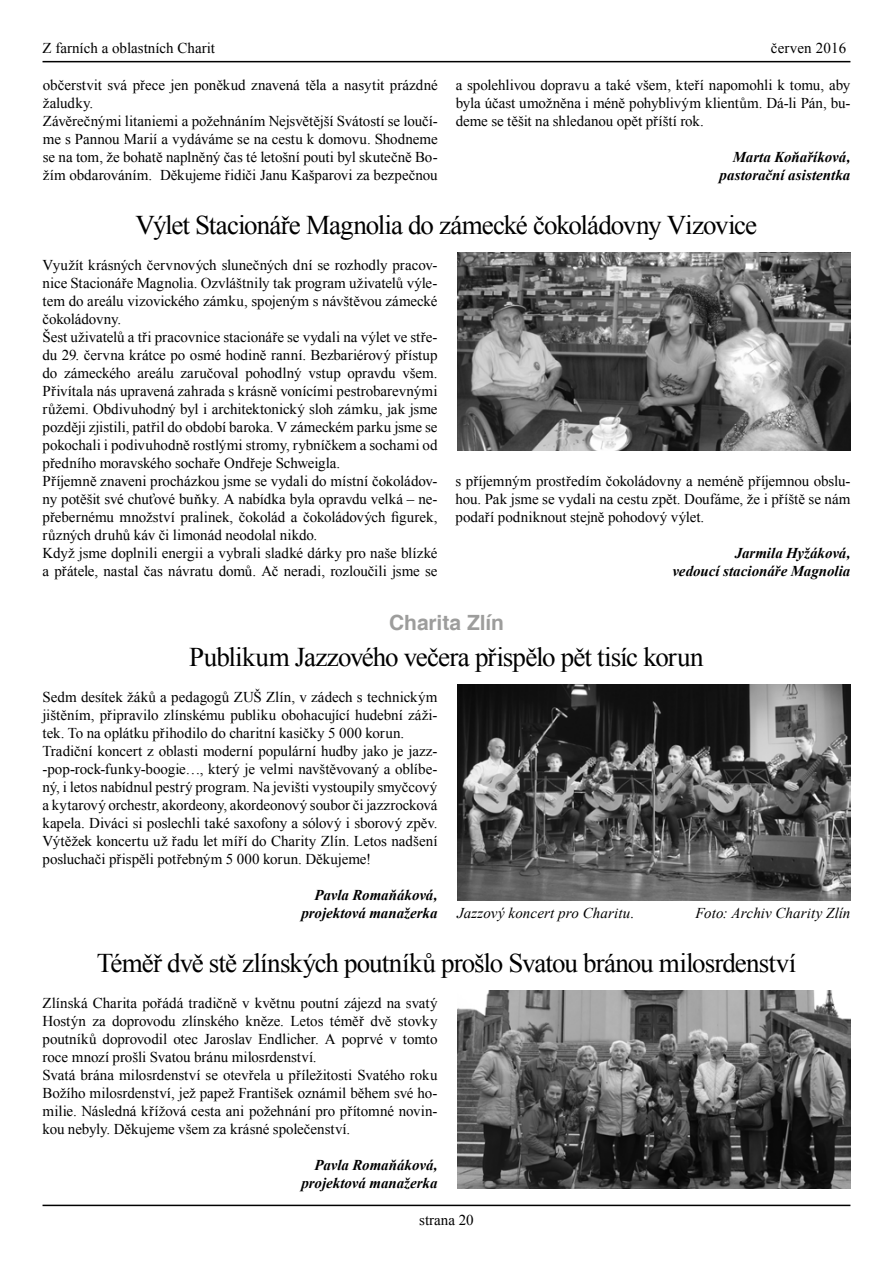
<style>
.page{position:relative;width:893px;height:1263px;background:#fff}
.page>*{position:absolute;margin:0;border:0;box-sizing:border-box;transform-origin:0 0}
.t1{font:27px "Times New Roman";letter-spacing:-.035em;color:#000}
.t2{font:700 21px "Helvetica";letter-spacing:-.005em;color:#9d9d9c}
.t3{font:15px/18px "Times New Roman";letter-spacing:-.005em;color:#000}
.t4{font:italic 700 15px/18px "Times New Roman";color:#000;text-align:right}
.t5{font:italic 15px "Times New Roman";letter-spacing:.005em;color:#000}
</style>
<div class="page">
<hr style="left:43px;top:1205px;width:807px;height:1px;background:#000">
<hr style="left:43px;top:61px;width:807px;height:1px;background:#000">
<img style="left:457px;top:684px;width:393px;height:216px">
<img style="left:457px;top:990px;width:393px;height:198px">
<img style="left:457px;top:252px;width:393px;height:198px">
<p class="t3" style="left:43px;top:38px;width:174px">Z farních a oblastních Charit</p>
<p class="t3" style="left:43px;top:76px;width:396px">občerstvit svá přece jen poněkud znavená těla a nasytit prázdné žaludky.<br>Závěrečnými litaniemi a požehnáním Nejsvětější Svátostí se loučí&shy;me s Pannou Marií a vydáváme se na cestu k domovu. Shodneme se na tom, že bohatě naplněný čas té letošní pouti byl skutečně Bo&shy;žím obdarováním. Děkujeme řidiči Janu Kašparovi za bezpečnou</p>
<p class="t3" style="left:456px;top:76px;width:396px;text-align:justify">a spolehlivou dopravu a také všem, kteří napomohli k tomu, aby byla účast umožněna i méně pohyblivým klientům. Dá-li Pán, bu&shy;deme se těšit na shledanou opět příští rok.</p>
<p class="t3" style="left:771px;top:38px;width:77px">červen 2016</p>
<p class="t4" style="left:720px;top:148px;width:132px">Marta Koňaříková, pastorační asistentka</p>
<h1 class="t1" style="left:136px;top:206px;width:623px">Výlet Stacionáře Magnolia do zámecké čokoládovny Vizovice</h1>
<p class="t3" style="left:43px;top:256px;width:396px">Využít krásných červnových slunečných dní se rozhodly pracov&shy;nice Stacionáře Magnolia. Ozvláštnily tak program uživatelů výle&shy;tem do areálu vizovického zámku, spojeným s návštěvou zámecké čokoládovny.<br>Šest uživatelů a tři pracovnice stacionáře se vydali na výlet ve stře&shy;du 29. června krátce po osmé hodině ranní. Bezbariérový přístup do zámeckého areálu zaručoval pohodlný vstup opravdu všem.<br>Přivítala nás upravená zahrada s krásně vonícími pestrobarevnými růžemi. Obdivuhodný byl i architektonický sloh zámku, jak jsme později zjistili, patřil do období baroka. V zámeckém parku jsme se pokochali i podivuhodně rostlými stromy, rybníčkem a sochami od předního moravského sochaře Ondřeje Schweigla.<br>Příjemně znaveni procházkou jsme se vydali do místní čokoládov&shy;ny potěšit své chuťové buňky. A nabídka byla opravdu velká – ne&shy;přebernému množství pralinek, čokolád a čokoládových figurek, různých druhů káv či limonád neodolal nikdo.<br>Když jsme doplnili energii a vybrali sladké dárky pro naše blízké a přátele, nastal čas návratu domů. Ač neradi, rozloučili jsme se</p>
<p class="t3" style="left:455px;top:472px;width:396px;text-align:justify">s příjemným prostředím čokoládovny a neméně příjemnou obslu&shy;hou. Pak jsme se vydali na cestu zpět. Doufáme, že i příště se nám podaří podniknout stejně pohodový výlet.</p>
<p class="t4" style="left:672px;top:544px;width:180px">Jarmila Hyžáková,<br>vedoucí stacionáře Magnolia</p>
<h2 class="t2" style="left:389px;top:610px;width:116px">Charita Zlín</h2>
<h1 class="t1" style="left:189px;top:638px;width:516px">Publikum Jazzového večera přispělo pět tisíc korun</h1>
<p class="t3" style="left:43px;top:688px;width:396px">Sedm desítek žáků a pedagogů ZUŠ Zlín, v zádech s technickým jištěním, připravilo zlínskému publiku obohacující hudební záži&shy;tek. To na oplátku přihodilo do charitní kasičky 5 000 korun.<br>Tradiční koncert z oblasti moderní populární hudby jako je jazz--pop-rock-funky-boogie…, který je velmi navštěvovaný a oblíbe&shy;ný, i letos nabídnul pestrý program. Na jevišti vystoupily smyčcový a kytarový orchestr, akordeony, akordeonový soubor či jazzrocková kapela. Diváci si poslechli také saxofony a sólový i sborový zpěv.<br>Výtěžek koncertu už řadu let míří do Charity Zlín. Letos nadšení posluchači přispěli potřebným 5 000 korun. Děkujeme!</p>
<p class="t4" style="left:301px;top:886px;width:138px">Pavla Romaňáková, projektová manažerka</p>
<p class="t5" style="left:457px;top:903px;width:179px">Jazzový koncert pro Charitu.</p>
<p class="t5" style="left:695px;top:903px;width:156px">Foto: Archiv Charity Zlín</p>
<h1 class="t1" style="left:97px;top:944px;width:701px">Téměř dvě stě zlínských poutníků prošlo Svatou bránou milosrdenství</h1>
<p class="t3" style="left:43px;top:994px;width:396px">Zlínská Charita pořádá tradičně v květnu poutní zájezd na svatý Hostýn za doprovodu zlínského kněze. Letos téměř dvě stovky poutníků doprovodil otec Jaroslav Endlicher. A poprvé v tomto roce mnozí prošli Svatou bránu milosrdenství.<br>Svatá brána milosrdenství se otevřela u příležitosti Svatého roku Božího milosrdenství, jež papež František oznámil během své ho&shy;milie. Následná křížová cesta ani požehnání pro přítomné novin&shy;kou nebyly. Děkujeme všem za krásné společenství.</p>
<p class="t4" style="left:301px;top:1156px;width:138px">Pavla Romaňáková, projektová manažerka</p>
<p class="t3" style="left:419px;top:1210px;width:56px">strana 20</p>
</div>
